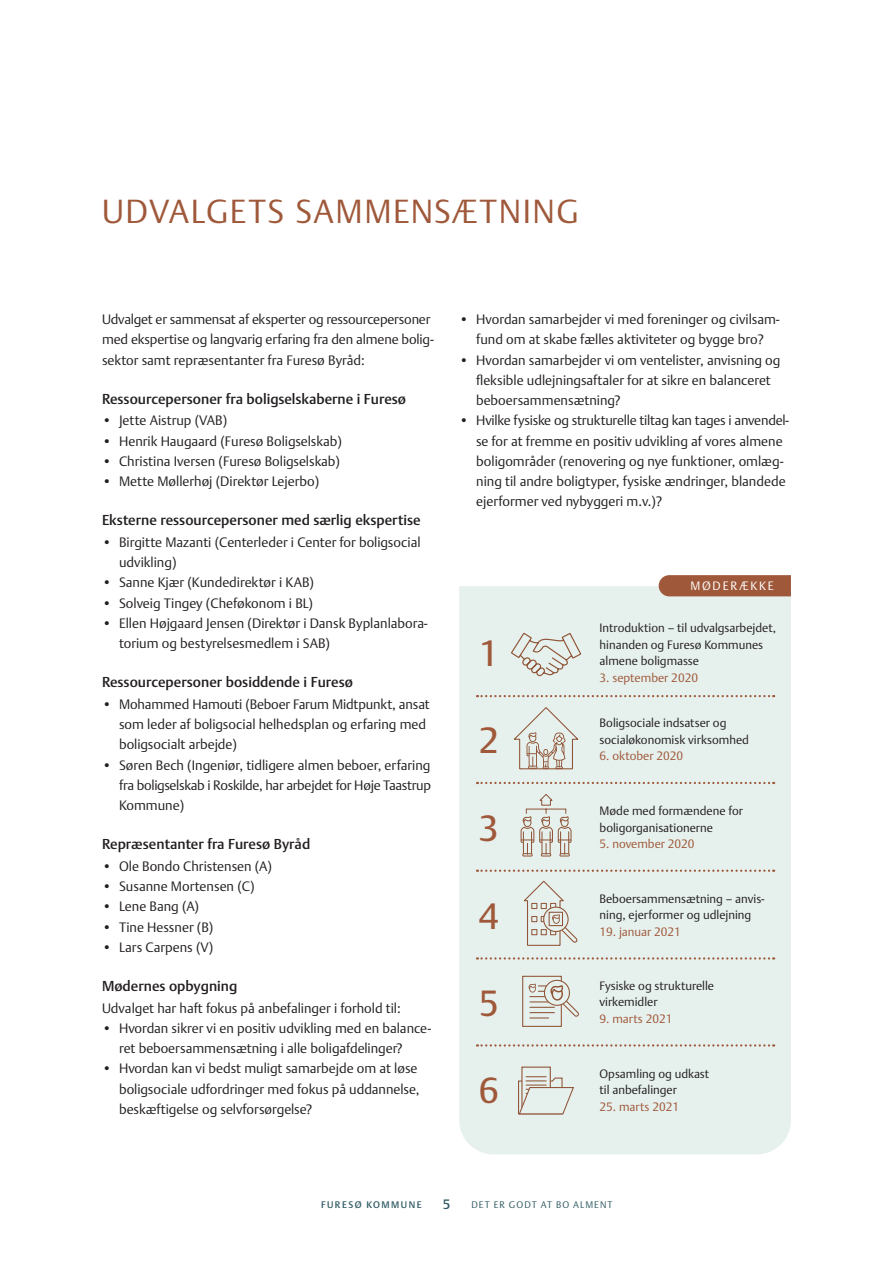
<style>
.page{position:relative;width:893px;height:1263px;background:#fff}
.page>*{position:absolute;margin:0;border:0;box-sizing:border-box;transform-origin:0 0}
.t1{font:36px "DTL Argo TOT";color:#9f593a}
.R{font:300 33px "DTL Argo TOT";letter-spacing:.045em;color:#9f593a}
.M{font:500 14.25px "DTL Argo TOT";color:#231f20}
.B_indryk{font:300 13.5px/20.2px "DTL Argo TOT";color:#231f20}
.B{font:300 13.5px/20.2px "DTL Argo TOT";letter-spacing:-.01em;color:#231f20}
.t2{font:500 13.5px "DTL Argo TOT";color:#305b63}
.t3{font:300 12px/16.5px "DTL Argo TOT";color:#231f20}
.t4{font:300 12px "DTL Argo TOT";color:#9f593a}
.Fakta-overskrift{font:300 12px "DTL Argo TOT";letter-spacing:.15em;color:#fff}
.t5{font:300 9.45px "DTL Argo TOT";letter-spacing:.115em;color:#305b63}
.t6{font:500 9.45px "DTL Argo TOT";letter-spacing:.155em;color:#305b63}
</style>
<div class="page">
<div style="left:459px;top:586px;width:332px;height:568px;background:#e6f0ed"></div>
<svg style="left:659px;top:575px;width:132px;height:21px;background:#a05c3e"></svg>
<svg style="left:512px;top:706px;width:67px;height:64px;background:#dadbd4"></svg>
<svg style="left:521px;top:793px;width:50px;height:63px;background:#d6d3cb"></svg>
<svg style="left:510px;top:632px;width:72px;height:45px;background:#dadad3"></svg>
<svg style="left:522px;top:975px;width:58px;height:52px;background:#d7d5cd"></svg>
<div style="left:521px;top:1066px;width:30px;height:44px;background:#e6f0ed;border:1px solid #9f593a"></div>
<svg style="left:517px;top:1076px;width:58px;height:39px"></svg>
<svg style="left:522px;top:880px;width:57px;height:66px;background:#dadbd5"></svg>
<div style="left:549px;top:912px;width:14px;height:14px;border:1px solid #9f593a"></div>
<svg style="left:477px;top:695px;width:297px;height:2px"></svg>
<svg style="left:477px;top:782px;width:297px;height:2px"></svg>
<svg style="left:477px;top:869px;width:297px;height:3px"></svg>
<svg style="left:477px;top:957px;width:297px;height:2px"></svg>
<svg style="left:477px;top:1044px;width:297px;height:2px"></svg>
<p class="R" style="left:102px;top:191px;width:478px">UDVALGETS SAMMENSÆTNING</p>
<p class="B" style="left:102px;top:309px;width:333px">Udvalget er sammensat af eksperter og ressourcepersoner med ekspertise og langvarig erfaring fra den almene bolig&shy;sektor samt repræsentanter fra Furesø Byråd:</p>
<p class="M" style="left:102px;top:390px;width:306px">Ressourcepersoner fra boligselskaberne i Furesø</p>
<p class="B_indryk" style="left:102px;top:410px;width:127px">• Jette Aistrup (VAB)</p>
<p class="B_indryk" style="left:102px;top:431px;width:241px">• Henrik Haugaard (Furesø Boligselskab)</p>
<p class="B_indryk" style="left:102px;top:451px;width:240px">• Christina Iversen (Furesø Boligselskab)</p>
<p class="B_indryk" style="left:102px;top:471px;width:219px">• Mette Møllerhøj (Direktør Lejerbo)</p>
<p class="M" style="left:102px;top:511px;width:320px">Eksterne ressourcepersoner med særlig ekspertise</p>
<p class="B_indryk" style="left:119px;top:532px;width:303px;text-indent:-17px">• Birgitte Mazanti (Centerleder i Center for boligsocial udvikling)</p>
<p class="B_indryk" style="left:102px;top:572px;width:214px">• Sanne Kjær (Kundedirektør i KAB)</p>
<p class="B_indryk" style="left:102px;top:593px;width:212px">• Solveig Tingey (Cheføkonom i BL)</p>
<p class="B_indryk" style="left:119px;top:613px;width:310px;text-indent:-17px">• Ellen Højgaard Jensen (Direktør i Dansk Byplanlabora&shy;torium og bestyrelsesmedlem i SAB)</p>
<p class="M" style="left:102px;top:673px;width:252px">Ressourcepersoner bosiddende i Furesø</p>
<p class="B_indryk" style="left:119px;top:694px;width:312px;text-indent:-17px">• Mohammed Hamouti (Beboer Farum Midtpunkt, ansat som leder af boligsocial helhedsplan og erfaring med boligsocialt arbejde)</p>
<p class="B_indryk" style="left:119px;top:755px;width:313px;text-align:justify;text-indent:-17px">• Søren Bech (Ingeniør, tidligere almen beboer, erfaring fra boligselskab i Roskilde, har arbejdet for Høje Taastrup Kommune)</p>
<p class="M" style="left:102px;top:835px;width:210px">Repræsentanter fra Furesø Byråd</p>
<p class="B_indryk" style="left:102px;top:856px;width:171px">• Ole Bondo Christensen (A)</p>
<p class="B_indryk" style="left:102px;top:876px;width:154px">• Susanne Mortensen (C)</p>
<p class="B_indryk" style="left:102px;top:896px;width:99px">• Lene Bang (A)</p>
<p class="B_indryk" style="left:102px;top:917px;width:113px">• Tine Hessner (B)</p>
<p class="B_indryk" style="left:102px;top:937px;width:113px">• Lars Carpens (V)</p>
<p class="M" style="left:102px;top:977px;width:137px">Mødernes opbygning</p>
<p class="B" style="left:102px;top:998px;width:300px">Udvalget har haft fokus på anbefalinger i forhold til:</p>
<p class="B_indryk" style="left:119px;top:1018px;width:313px;text-indent:-17px">• Hvordan sikrer vi en positiv udvikling med en balance&shy;ret beboersammensætning i alle boligafdelinger?</p>
<p class="B_indryk" style="left:119px;top:1058px;width:302px;text-indent:-17px">• Hvordan kan vi bedst muligt samarbejde om at løse boligsociale udfordringer med fokus på uddannelse, beskæftigelse og selvforsørgelse?</p>
<p class="B_indryk" style="left:459px;top:309px;width:322px;text-align:center">• Hvordan samarbejder vi med foreninger og civilsam&shy;fund om at skabe fælles aktiviteter og bygge bro?</p>
<p class="B_indryk" style="left:476px;top:350px;width:306px;text-indent:-17px">• Hvordan samarbejder vi om ventelister, anvisning og fleksible udlejningsaftaler for at sikre en balanceret beboersammensætning?</p>
<p class="B_indryk" style="left:476px;top:410px;width:314px;text-indent:-17px">• Hvilke fysiske og strukturelle tiltag kan tages i anvendel&shy;se for at fremme en positiv udvikling af vores almene boligområder (renovering og nye funktioner, omlæg&shy;ning til andre boligtyper, fysiske ændringer, blandede ejerformer ved nybyggeri m.v.)?</p>
<p class="t1" style="left:479px;top:632px;width:22px">1</p>
<p class="t1" style="left:479px;top:719px;width:22px">2</p>
<p class="t1" style="left:479px;top:807px;width:22px">3</p>
<p class="t1" style="left:479px;top:894px;width:22px">4</p>
<p class="t1" style="left:479px;top:981px;width:22px">5</p>
<p class="t1" style="left:479px;top:1069px;width:22px">6</p>
<p class="Fakta-overskrift" style="left:690px;top:579px;width:85px">MØDERÆKKE</p>
<p class="t3" style="left:600px;top:620px;width:178px">Introduktion – til udvalgsarbejdet, hinanden og Furesø Kommunes almene boligmasse</p>
<p class="t4" style="left:600px;top:670px;width:100px">3. september 2020</p>
<p class="t3" style="left:600px;top:715px;width:151px">Boligsociale indsatser og socialøkonomisk virksomhed</p>
<p class="t4" style="left:600px;top:749px;width:85px">6. oktober 2020</p>
<p class="t3" style="left:600px;top:803px;width:145px">Møde med formændene for boligorganisationerne</p>
<p class="t4" style="left:600px;top:837px;width:97px">5. november 2020</p>
<p class="t3" style="left:600px;top:890px;width:166px">Beboersammensætning – anvis&shy;ning, ejerformer og udlejning</p>
<p class="t4" style="left:600px;top:924px;width:83px">19. januar 2021</p>
<p class="t3" style="left:600px;top:977px;width:116px">Fysiske og strukturelle</p>
<p class="t3" style="left:600px;top:994px;width:59px">virkemidler</p>
<p class="t4" style="left:600px;top:1011px;width:74px">9. marts 2021</p>
<p class="t3" style="left:600px;top:1065px;width:111px">Opsamling og udkast til anbefalinger</p>
<p class="t4" style="left:600px;top:1099px;width:81px">25. marts 2021</p>
<p class="t6" style="left:321px;top:1199px;width:102px">FURESØ KOMMUNE</p>
<p class="t2" style="left:443px;top:1196px;width:9px">5</p>
<p class="t5" style="left:471px;top:1199px;width:143px">DET ER GODT AT BO ALMENT</p>
</div>
